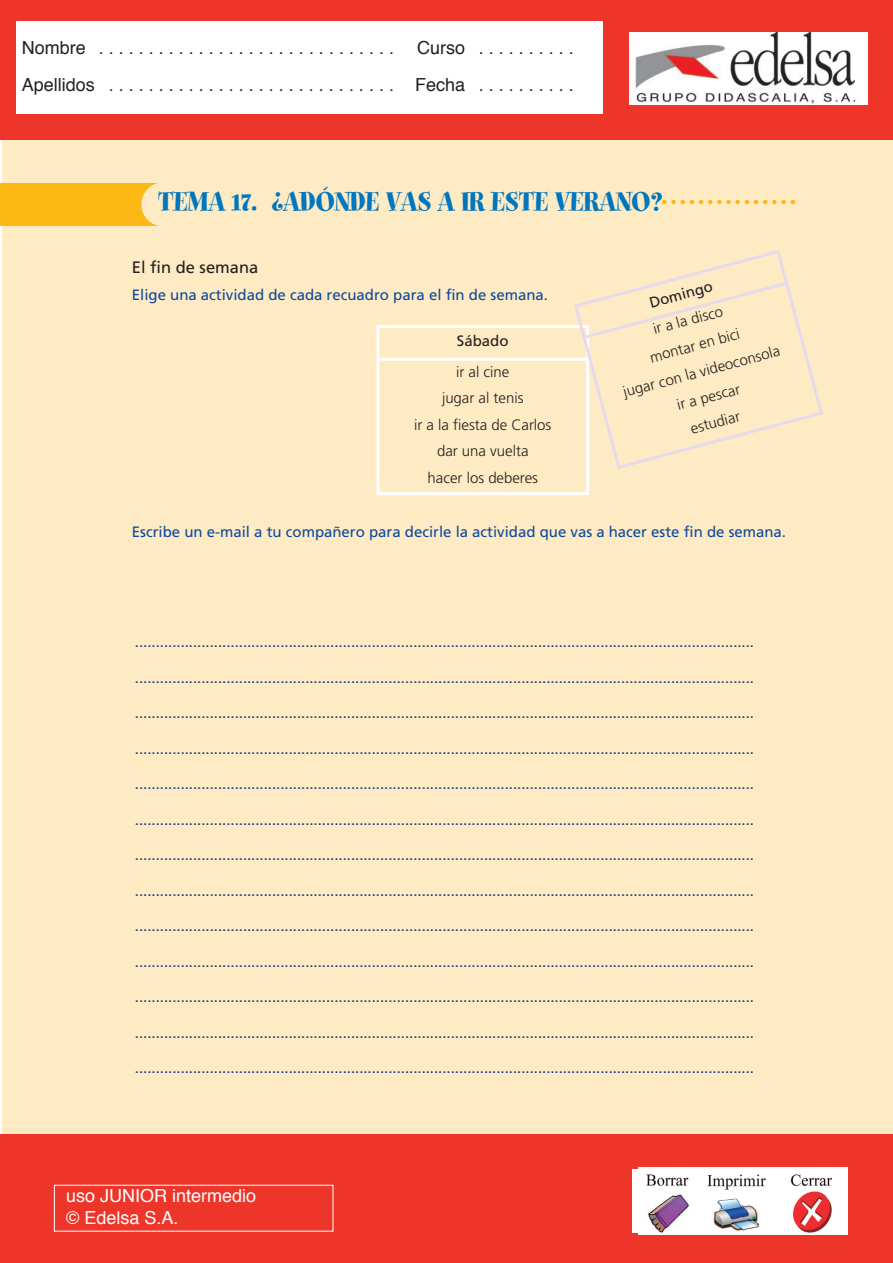
<style>
.page{position:relative;width:893px;height:1263px;background:#fff}
.page>*{position:absolute;margin:0;border:0;box-sizing:border-box;transform-origin:0 0}
.t1{font:30px "Spumoni LP";color:#0076be}
.t2{font:18px/37.5px "Helvetica";color:#231f20;text-align:right}
.t3{font:18px/21.6px "Helvetica";color:#fff}
.t4{font:16.5px "Frutiger";color:#231f20}
.t5{font:15px "Frutiger";color:#143a85}
.t6{font:300 15px/26.5px "Frutiger";color:#231f20;text-align:center}
.t7{font:15px "Frutiger";color:#0f499d}
.t8{font:15px "Frutiger";color:#231f20}
</style>
<div class="page">
<div style="left:2px;top:1px;width:891px;height:1262px;background:#feeac3"></div>
<div style="left:0;top:1134px;width:893px;height:128px;background:#ee3529"></div>
<div style="left:54px;top:1185px;width:279px;height:46px;border:1px solid #fff"></div>
<div style="left:0;top:0;width:893px;height:139px;background:#ee3529"></div>
<div style="left:0;top:183px;width:169px;height:43px;background:#fcb814"></div>
<div style="left:141px;top:182px;width:45px;height:45px;background:#feeac3;border-radius:50%"></div>
<svg style="left:662px;top:200px;width:133px;height:4px"></svg>
<div style="left:376px;top:325px;width:213px;height:170px;border:3px solid #fff"></div>
<hr style="left:378px;top:358px;width:210px;height:3px;background:#fff">
<svg style="left:572px;top:250px;width:251px;height:221px"></svg>
<svg style="left:580px;top:279px;width:211px;height:62px"></svg>
<div style="left:16px;top:21px;width:586px;height:92px;background:#fff"></div>
<img style="left:629px;top:32px;width:238px;height:72px">
<div style="left:632px;top:1169px;width:215px;height:64px;background:#fff"></div>
<img style="left:638px;top:1168px;width:209px;height:66px">
<p class="t2" style="left:22px;top:30px;width:553px">Curso . . . . . . . . . .<br>Apellidos . . . . . . . . . . . . . . . . . . . . . . . . . . . . . Fecha . . . . . . . . . .</p>
<p class="t2" style="left:22px;top:30px;width:374px">Nombre . . . . . . . . . . . . . . . . . . . . . . . . . . . . . .</p>
<h1 class="t1" style="left:158px;top:192px;width:506px">TEMA 17. ¿ADÓNDE VAS A IR ESTE VERANO?</h1>
<p class="t4" style="left:132px;top:261px;width:128px">El fin de semana</p>
<p class="t7" style="left:132px;top:289px;width:418px">Elige una actividad de cada recuadro para el fin de semana.</p>
<p class="t8" style="left:457px;top:334px;width:53px">Sábado</p>
<p class="t6" style="left:414px;top:359px;width:139px">ir al cine<br>jugar al tenis<br>ir a la fiesta de Carlos dar una vuelta<br>hacer los deberes</p>
<p class="t8" style="left:648px;top:297px;width:66px;rotate:-15deg">Domingo</p>
<p class="t6" style="left:607px;top:329px;width:163px;rotate:-15deg">ir a la disco<br>montar en bici<br>jugar con la videoconsola ir a pescar<br>estudiar</p>
<p class="t7" style="left:132px;top:526px;width:656px">Escribe un e-mail a tu compañero para decirle la actividad que vas a hacer este fin de semana.</p>
<p class="t5" style="left:135px;top:636px;width:621px">.....................................................................................................................................................</p>
<p class="t5" style="left:135px;top:672px;width:621px">.....................................................................................................................................................</p>
<p class="t5" style="left:135px;top:707px;width:621px">.....................................................................................................................................................</p>
<p class="t5" style="left:135px;top:743px;width:621px">.....................................................................................................................................................</p>
<p class="t5" style="left:135px;top:778px;width:621px">.....................................................................................................................................................</p>
<p class="t5" style="left:135px;top:814px;width:621px">.....................................................................................................................................................</p>
<p class="t5" style="left:135px;top:849px;width:621px">.....................................................................................................................................................</p>
<p class="t5" style="left:135px;top:885px;width:621px">.....................................................................................................................................................</p>
<p class="t5" style="left:135px;top:920px;width:621px">.....................................................................................................................................................</p>
<p class="t5" style="left:135px;top:956px;width:621px">.....................................................................................................................................................</p>
<p class="t5" style="left:135px;top:991px;width:621px">.....................................................................................................................................................</p>
<p class="t5" style="left:135px;top:1027px;width:621px">.....................................................................................................................................................</p>
<p class="t5" style="left:135px;top:1062px;width:621px">.....................................................................................................................................................</p>
<p class="t3" style="left:66px;top:1186px;width:192px">uso JUNIOR intermedio © Edelsa S.A.</p>
</div>
